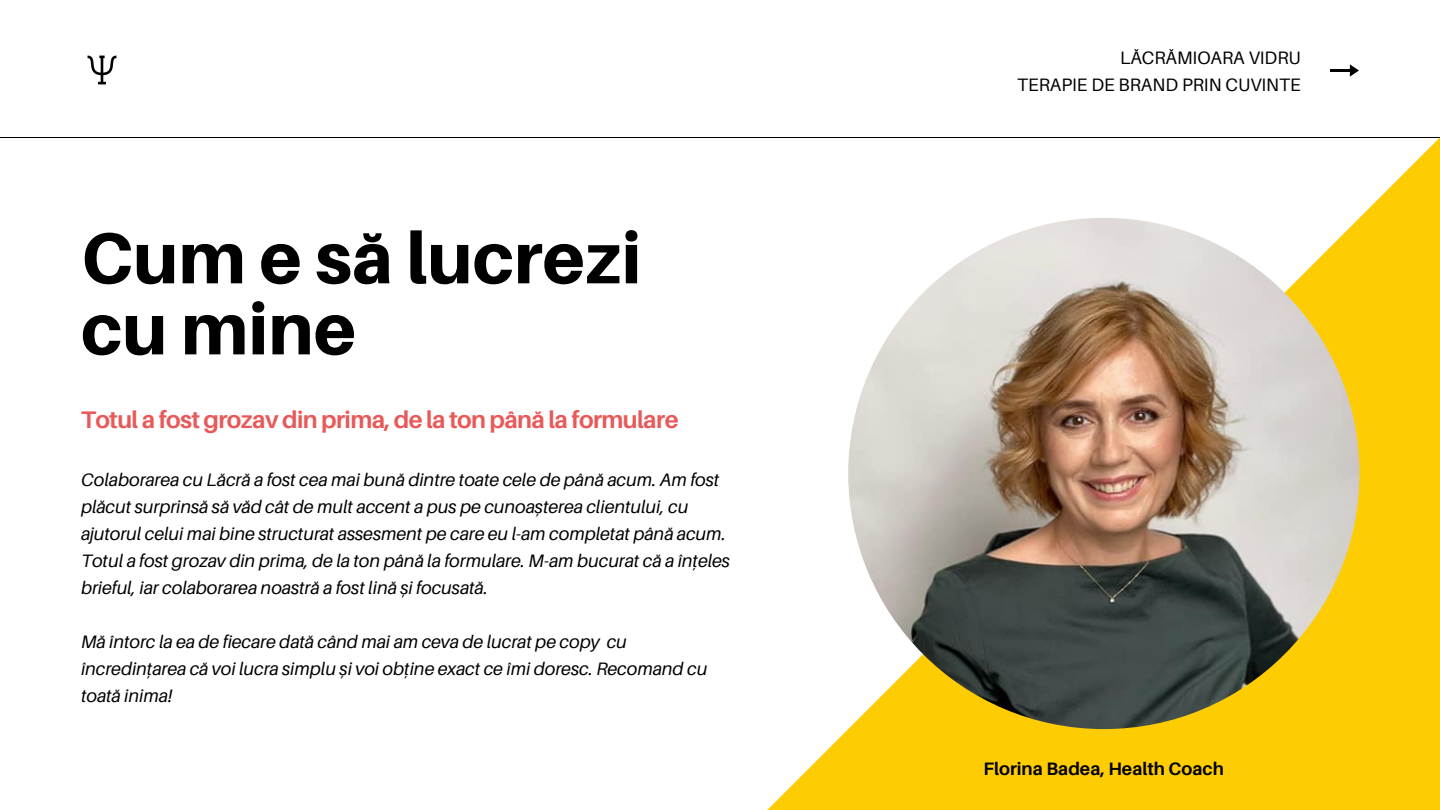
<style>
.page{position:relative;width:1440px;height:810px;background:#fff}
.page>*{position:absolute;margin:0;border:0;box-sizing:border-box;transform-origin:0 0}
.t1{font:800 72px "Aileron";color:#000}
.t2{font:700 24px "Aileron";letter-spacing:-.025em;color:#e85959}
.t3{font:italic 18px/27px "Aileron";color:#000}
.t4{font:18px "Aileron";color:#000}
.t5{font:700 18px "Aileron";color:#000}
</style>
<div class="page">
<hr style="left:0;top:137px;width:1440px;height:1px;background:#000">
<svg style="left:1331px;top:64px;width:28px;height:13px"></svg>
<img style="left:87px;top:55px;width:30px;height:30px">
<svg style="left:767px;top:137px;width:673px;height:673px"></svg>
<img style="left:848px;top:218px;width:511px;height:511px;border-radius:50%">
<p class="t1" style="left:81px;top:213px;width:562px">Cum e să lucrezi</p>
<p class="t1" style="left:81px;top:285px;width:276px">cu mine</p>
<p class="t2" style="left:81px;top:405px;width:599px">Totul a fost grozav din prima, de la ton până la formulare</p>
<p class="t3" style="left:81px;top:465px;width:651px">Colaborarea cu Lăcră a fost cea mai bună dintre toate cele de până acum. Am fost plăcut surprinsă să văd cât de mult accent a pus pe cunoașterea clientului, cu ajutorul celui mai bine structurat assesment pe care eu l-am completat până acum.<br>Totul a fost grozav din prima, de la ton până la formulare. M-am bucurat că a înțeles brieful, iar colaborarea noastră a fost lină și focusată.</p>
<p class="t3" style="left:81px;top:627px;width:628px">Mă întorc la ea de fiecare dată când mai am ceva de lucrat pe copy cu încredințarea că voi lucra simplu și voi obține exact ce îmi doresc. Recomand cu toată inima!</p>
<p class="t4" style="left:1120px;top:46px;width:182px">LĂCRĂMIOARA VIDRU</p>
<p class="t4" style="left:1017px;top:73px;width:285px">TERAPIE DE BRAND PRIN CUVINTE</p>
<p class="t5" style="left:983px;top:757px;width:242px">Florina Badea, Health Coach</p>
</div>
